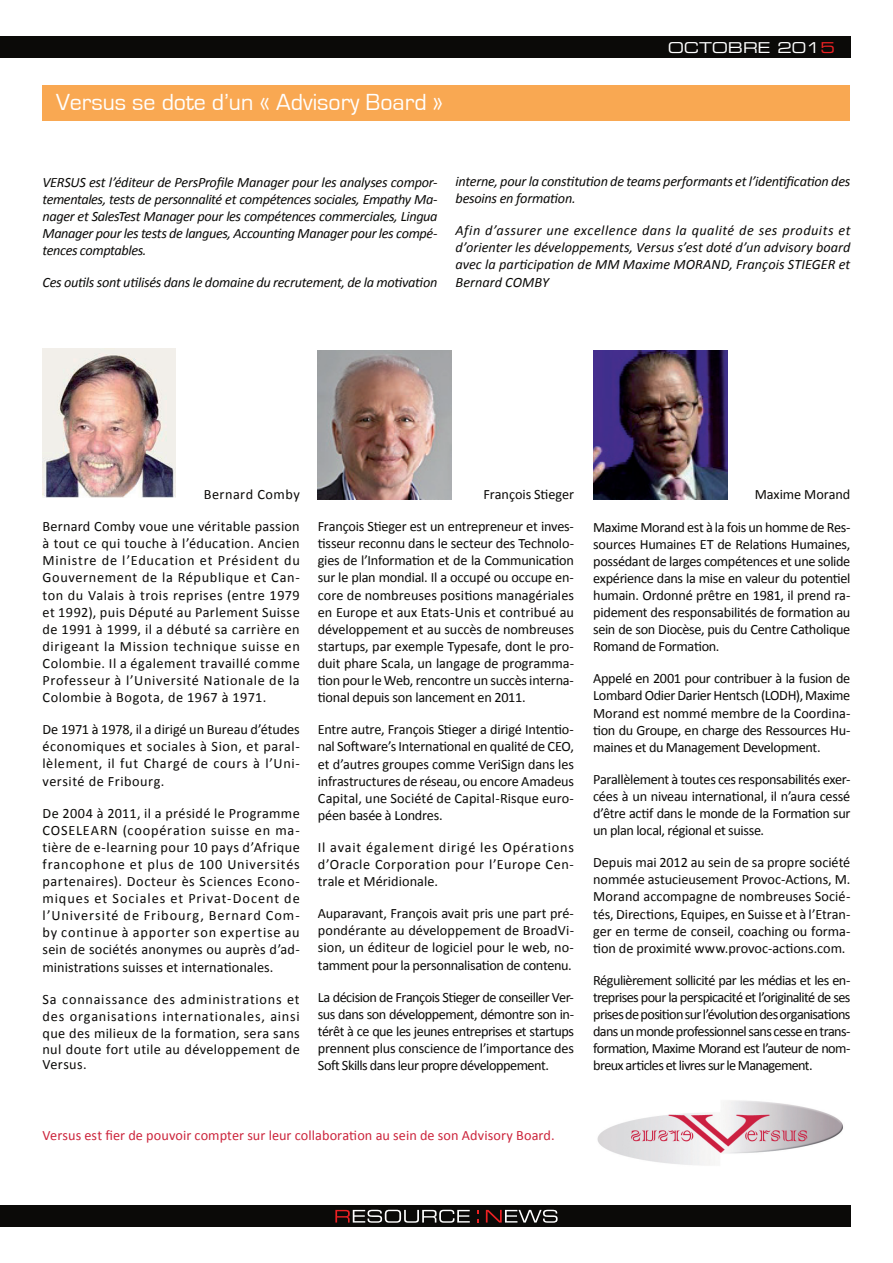
<style>
.page{position:relative;width:893px;height:1263px;background:#fff}
.page>*{position:absolute;margin:0;border:0;box-sizing:border-box;transform-origin:0 0}
.t1{font:24px "Eurostile";color:#fff}
.t2{font:15px "Eurostile LT Std Ex 2";letter-spacing:-.01em;color:#fff}
.t3{font:14.25px/17.1px "Calibri";letter-spacing:-.005em;color:#0b0a08;text-align:justify}
.t4{font:italic 14.25px/17.1px "Calibri";letter-spacing:-.015em;color:#0b0a08;text-align:justify}
.t5{font:14.25px "Calibri";letter-spacing:.005em;color:#cc253c}
.t6{font:14.25px/15.8px "Calibri";letter-spacing:.025em;color:#0b0a08}
.t7{font:14.25px "Calibri";letter-spacing:.035em;color:#0b0a08}
.s1{color:#ec2123}
</style>
<div class="page">
<div style="left:0;top:36px;width:850px;height:21px;background:#0b0a08"></div>
<div style="left:0;top:1206px;width:850px;height:21px;background:#0b0a08"></div>
<svg style="left:335px;top:1210px;width:135px;height:13px"></svg>
<svg style="left:486px;top:1210px;width:72px;height:13px"></svg>
<div style="left:43px;top:85px;width:807px;height:35px;background:#f9a852"></div>
<img style="left:43px;top:348px;width:133px;height:150px">
<img style="left:318px;top:350px;width:134px;height:149px">
<img style="left:593px;top:350px;width:134px;height:149px">
<img style="left:597px;top:1100px;width:246px;height:65px">
<h1 class="t1" style="left:56px;top:89px;width:389px">Versus se dote d’un « Advisory Board »</h1>
<p class="t2" style="left:668px;top:37px;width:169px">OCTOBRE 201<span class="s1">5</span></p>
<p class="t4" style="left:43px;top:173px;width:396px">VERSUS est l’éditeur de PersProfile Manager pour les analyses compor&shy;tementales, tests de personnalité et compétences sociales, Empathy Ma&shy;nager et SalesTest Manager pour les compétences commerciales, Lingua Manager pour les tests de langues, Accounting Manager pour les compé&shy;tences comptables.</p>
<p class="t4" style="left:43px;top:273px;width:396px">Ces outils sont utilisés dans le domaine du recrutement, de la motivation</p>
<p class="t4" style="left:455px;top:172px;width:396px">interne, pour la constitution de teams performants et l’identification des besoins en formation.</p>
<p class="t4" style="left:455px;top:221px;width:396px">Afin d’assurer une excellence dans la qualité de ses produits et d’orienter les développements, Versus s’est doté d’un advisory board avec la participation de MM Maxime MORAND, François STIEGER et Bernard COMBY</p>
<p class="t7" style="left:204px;top:485px;width:98px">Bernard Comby</p>
<p class="t3" style="left:43px;top:518px;width:259px">Bernard Comby voue une véritable passion à tout ce qui touche à l’éducation. Ancien Ministre de l’Education et Président du Gouvernement de la République et Can&shy;ton du Valais à trois reprises (entre 1979 et 1992), puis Député au Parlement Suisse de 1991 à 1999, il a débuté sa carrière en dirigeant la Mission technique suisse en Colombie. Il a également travaillé comme Professeur à l’Université Nationale de la Colombie à Bogota, de 1967 à 1971.</p>
<p class="t3" style="left:43px;top:721px;width:259px">De 1971 à 1978, il a dirigé un Bureau d’études économiques et sociales à Sion, et paral&shy;lèlement, il fut Chargé de cours à l’Uni&shy;versité de Fribourg.</p>
<p class="t3" style="left:43px;top:804px;width:259px">De 2004 à 2011, il a présidé le Programme COSELEARN (coopération suisse en ma&shy;tière de e-learning pour 10 pays d’Afrique francophone et plus de 100 Universités partenaires). Docteur ès Sciences Econo&shy;miques et Sociales et Privat-Docent de l’Université de Fribourg, Bernard Com&shy;by continue à apporter son expertise au sein de sociétés anonymes ou auprès d’ad&shy;ministrations suisses et internationales.</p>
<p class="t3" style="left:43px;top:990px;width:259px">Sa connaissance des administrations et des organisations internationales, ainsi que des milieux de la formation, sera sans</p>
<p class="t6" style="left:43px;top:1041px;width:259px">nul doute fort utile au développement de<br>Versus.</p>
<p class="t3" style="left:484px;top:486px;width:92px">François Stieger</p>
<p class="t3" style="left:318px;top:518px;width:258px">François Stieger est un entrepreneur et inves&shy;tisseur reconnu dans le secteur des Technolo&shy;gies de l’Information et de la Communication sur le plan mondial. Il a occupé ou occupe en&shy;core de nombreuses positions managériales en Europe et aux Etats-Unis et contribué au développement et au succès de nombreuses startups, par exemple Typesafe, dont le pro&shy;duit phare Scala, un langage de programma&shy;tion pour le Web, rencontre un succès interna&shy;tional depuis son lancement en 2011.</p>
<p class="t3" style="left:318px;top:721px;width:258px">Entre autre, François Stieger a dirigé Intentio&shy;nal Software’s International en qualité de CEO, et d’autres groupes comme VeriSign dans les infrastructures de réseau, ou encore Amadeus Capital, une Société de Capital-Risque euro&shy;péen basée à Londres.</p>
<p class="t3" style="left:318px;top:839px;width:258px">Il avait également dirigé les Opérations d’Oracle Corporation pour l’Europe Cen&shy;trale et Méridionale.</p>
<p class="t3" style="left:318px;top:905px;width:258px">Auparavant, François avait pris une part pré&shy;pondérante au développement de BroadVi&shy;sion, un éditeur de logiciel pour le web, no&shy;tamment pour la personnalisation de contenu.</p>
<p class="t3" style="left:318px;top:988px;width:258px">La décision de François Stieger de conseiller Ver&shy;sus dans son développement, démontre son in&shy;térêt à ce que les jeunes entreprises et startups prennent plus conscience de l’importance des Soft Skills dans leur propre développement.</p>
<p class="t3" style="left:755px;top:486px;width:97px">Maxime Morand</p>
<p class="t3" style="left:593px;top:518px;width:259px">Maxime Morand est à la fois un homme de Res&shy;sources Humaines ET de Relations Humaines, possédant de larges compétences et une solide expérience dans la mise en valeur du potentiel humain. Ordonné prêtre en 1981, il prend ra&shy;pidement des responsabilités de formation au sein de son Diocèse, puis du Centre Catholique Romand de Formation.</p>
<p class="t3" style="left:593px;top:670px;width:259px">Appelé en 2001 pour contribuer à la fusion de Lombard Odier Darier Hentsch (LODH), Maxime Morand est nommé membre de la Coordina&shy;tion du Groupe, en charge des Ressources Hu&shy;maines et du Management Development.</p>
<p class="t3" style="left:593px;top:771px;width:259px">Parallèlement à toutes ces responsabilités exer&shy;cées à un niveau international, il n’aura cessé d’être actif dans le monde de la Formation sur un plan local, régional et suisse.</p>
<p class="t3" style="left:593px;top:854px;width:259px">Depuis mai 2012 au sein de sa propre société nommée astucieusement Provoc-Actions, M.<br>Morand accompagne de nombreuses Socié&shy;tés, Directions, Equipes, en Suisse et à l’Etran&shy;ger en terme de conseil, coaching ou forma&shy;tion de proximité www.provoc-actions.com.</p>
<p class="t3" style="left:593px;top:972px;width:259px">Régulièrement sollicité par les médias et les en&shy;treprises pour la perspicacité et l’originalité de ses prises de position sur l’évolution des organisations dans un monde professionnel sans cesse en trans&shy;formation, Maxime Morand est l’auteur de nom&shy;breux articles et livres sur le Management.</p>
<p class="t5" style="left:43px;top:1126px;width:514px">Versus est fier de pouvoir compter sur leur collaboration au sein de son Advisory Board.</p>
</div>
